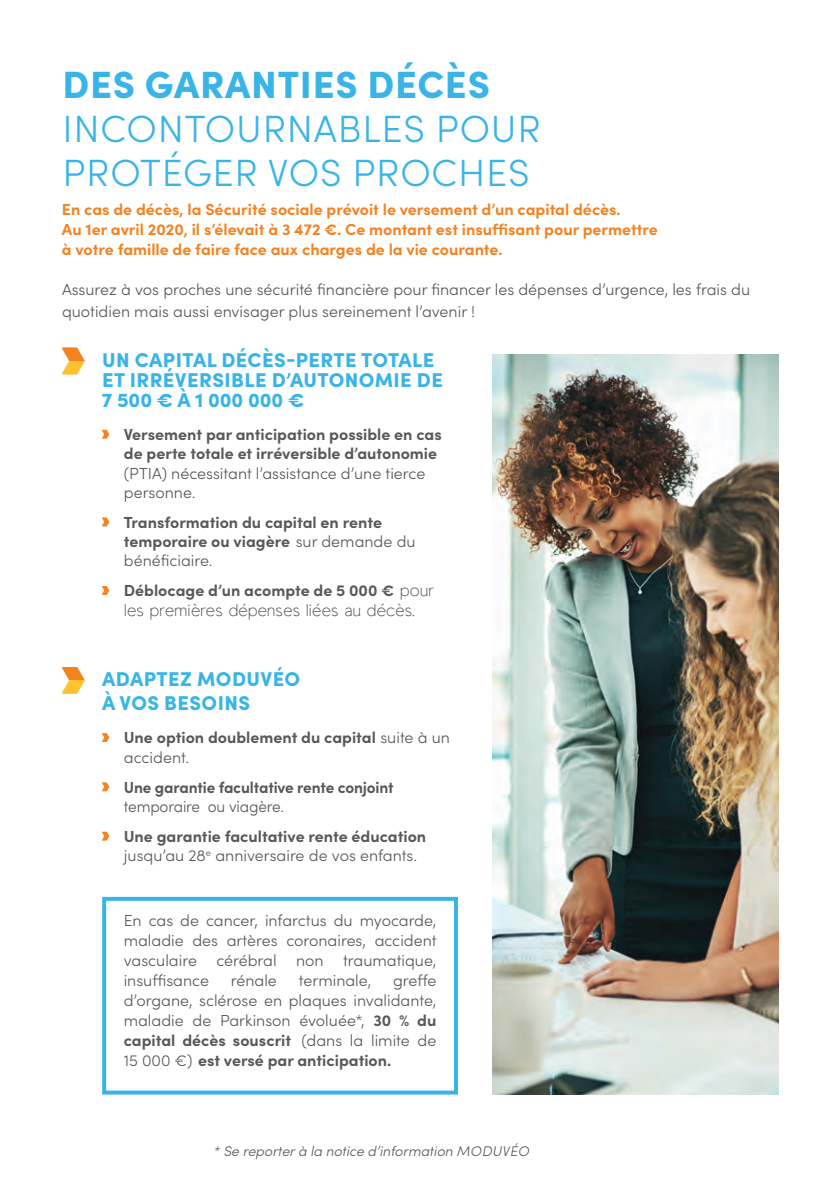
<style>
.page{position:relative;width:840px;height:1191px;background:#fff}
.page>*{position:absolute;margin:0;border:0;box-sizing:border-box;transform-origin:0 0}
.t1{font:300 38px/44px "Sofia Pro";letter-spacing:.02em;color:#39b4e7}
.t2{font:900 38px "Sofia Pro";letter-spacing:.02em;color:#39b4e7}
.t3{font:900 20px/20px "Sofia Pro";letter-spacing:.02em;color:#39b4e7}
.t4{font:300 16px/20px "Sofia Pro";color:#57585a}
.t5{font:700 16px/19.2px "Sofia Pro";color:#57585a}
.t6{font:700 16px/20px "Sofia Pro";color:#f58220}
.t7{font:700 16px "Sofia Pro";color:#57585a;scale:.96 1}
.t8{font:300 16px "TG Aqsa Pro";color:#57585a}
.t9{font:300 16px "Sofia Pro";color:#57585a;scale:.96 1}
.t10{font:italic 300 14px "Sofia Pro";color:#57585a}
.s1{font-weight:300}
.s2{font-family:"TG Aqsa Pro";font-weight:300}
.s3{font-weight:700}
</style>
<div class="page">
<img style="left:492px;top:354px;width:285px;height:740px">
<svg style="left:102px;top:430px;width:7px;height:9px"></svg>
<svg style="left:102px;top:517px;width:7px;height:9px"></svg>
<svg style="left:102px;top:586px;width:7px;height:9px"></svg>
<svg style="left:62px;top:347px;width:23px;height:14px"></svg>
<svg style="left:62px;top:361px;width:23px;height:13px"></svg>
<svg style="left:102px;top:733px;width:7px;height:9px"></svg>
<svg style="left:102px;top:782px;width:7px;height:9px"></svg>
<svg style="left:102px;top:831px;width:7px;height:9px"></svg>
<svg style="left:62px;top:667px;width:23px;height:13px"></svg>
<svg style="left:62px;top:680px;width:23px;height:14px"></svg>
<div style="left:102px;top:897px;width:356px;height:197px;border:4px solid #39b4e7"></div>
<h1 class="t2" style="left:62px;top:55px;width:429px">DES GARANTIES DÉCÈS</h1>
<h1 class="t1" style="left:62px;top:105px;width:479px">INCONTOURNABLES POUR<br>PROTÉGER VOS PROCHES</h1>
<p class="t6" style="left:62px;top:198px;width:597px">En cas de décès, la Sécurité sociale prévoit le versement d’un capital décès.<br>Au 1er avril 2020, il s’élevait à 3 472 €. Ce montant est insuffisant pour permettre à votre famille de faire face aux charges de la vie courante.</p>
<p class="t4" style="left:62px;top:278px;width:689px;line-height:22px">Assurez à vos proches une sécurité financière pour financer les dépenses d’urgence, les frais du quotidien mais aussi envisager plus sereinement l’avenir !</p>
<p class="t3" style="left:102px;top:348px;width:342px">UN CAPITAL DÉCÈS-PERTE TOTALE<br>ET IRRÉVERSIBLE D’AUTONOMIE DE<br>7 500 € À 1 000 000 €</p>
<p class="t5" style="left:124px;top:423px;width:319px">Versement par anticipation possible en cas de perte totale et irréversible d’autonomie</p>
<p class="t4" style="left:124px;top:462px;width:303px;line-height:19.2px">(PTIA) nécessitant l’assistance d’une tierce personne.</p>
<p class="t5" style="left:124px;top:511px;width:293px">Transformation du capital en rente temporaire ou viagère <span class="s1">sur demande du bénéficiaire.</span></p>
<p class="t5" style="left:124px;top:580px;width:311px">Déblocage d’un acompte de 5 000 € <span class="s2">pour</span></p>
<p class="t8" style="left:124px;top:599px;width:292px">les premières dépenses liées au décès.</p>
<p class="t3" style="left:102px;top:665px;width:199px;line-height:24px">ADAPTEZ MODUVÉO<br>À VOS BESOINS</p>
<p class="t5" style="left:124px;top:727px;width:327px">Une option doublement du capital <span class="s1">suite à un accident.</span></p>
<p class="t7" style="left:124px;top:774px;width:282px">Une garantie facultative rente conjoint</p>
<p class="t9" style="left:124px;top:794px;width:168px">temporaire ou viagère.</p>
<p class="t5" style="left:124px;top:825px;width:304px">Une garantie facultative rente éducation <span class="s1">jusqu’au 28</span><sup>e</sup> <span class="s1">anniversaire de vos enfants.</span></p>
<p class="t4" style="left:124px;top:909px;width:314px;text-align:justify">En cas de cancer, infarctus du myocarde, maladie des artères coronaires, accident vasculaire cérébral non traumatique, insuffisance</p>
<p class="t4" style="left:124px;top:969px;width:314px;text-align:justify;text-indent:269px">greffe d’organe, sclérose en plaques invalidante, maladie de Parkinson évoluée*, <span class="s3">30 % du capital décès souscrit</span> (dans la limite de 15 000 €) <span class="s3">est versé par anticipation.</span></p>
<p class="t4" style="left:231px;top:969px;width:48px">rénale</p>
<p class="t4" style="left:298px;top:969px;width:74px">terminale,</p>
<p class="t10" style="left:213px;top:1140px;width:320px">* Se reporterà la notice d’information MODUVÉO</p>
</div>
